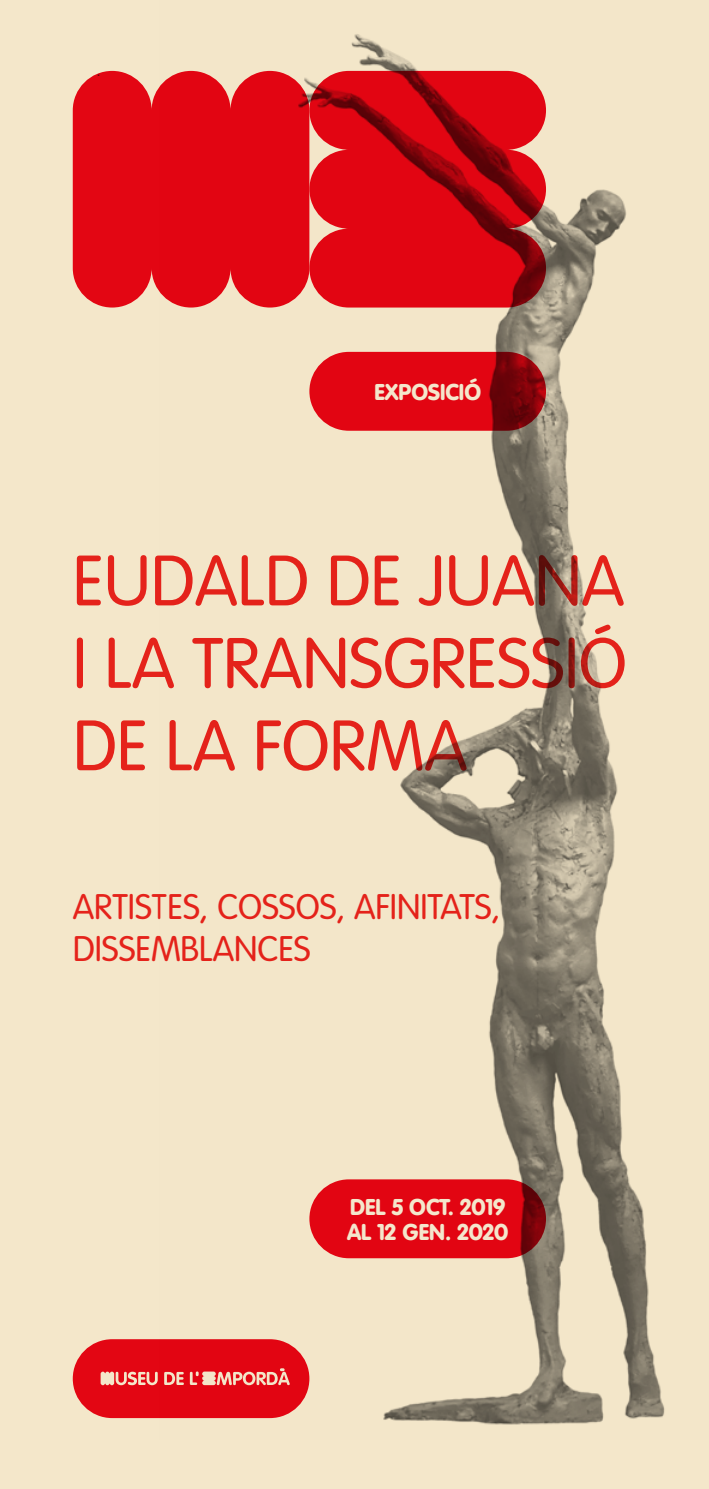
<style>
.page{position:relative;width:709px;height:1489px;background:#fff}
.page>*{position:absolute;margin:0;border:0;box-sizing:border-box;transform-origin:0 0}
.t1{font:300 70px/82.5px "VAG Rounded Std";color:#e5231b;text-align:justify}
.t2{font:300 35px/42px "VAG Rounded Std";color:#e5231b}
.t3{font:900 22.5px/24.8px "VAG Rounded Std";color:#f5e8cd}
.t4{font:3.75px "Minion Pro";color:#000}
</style>
<div class="page">
<div style="left:0;top:0;width:709px;height:1488px;background:#f4e7ca"></div>
<svg style="left:73px;top:71px;width:86px;height:236px;background:#e41821"></svg>
<div style="left:73px;top:1338px;width:236px;height:79px;background:#e30613;border-radius:39px"></div>
<svg style="left:101px;top:1371px;width:57px;height:13px"></svg>
<img style="left:159px;top:34px;width:506px;height:1391px">
<p class="t4" style="left:98px;top:72px;width:3px">a</p>
<p class="t3" style="left:374px;top:380px;width:108px">EXPOSICIÓ</p>
<h1 class="t1" style="left:73px;top:542px;width:555px">EUDALD DE JUANA I LA TRANSGRESSIÓ DE LA FORMA</h1>
<p class="t2" style="left:73px;top:886px;width:429px">ARTISTES, COSSOS, AFINITATS,<br>DISSEMBLANCES</p>
<p class="t3" style="left:347px;top:1195px;width:163px">DEL 5 OCT. 2019<br>AL 12 GEN. 2020</p>
</div>
